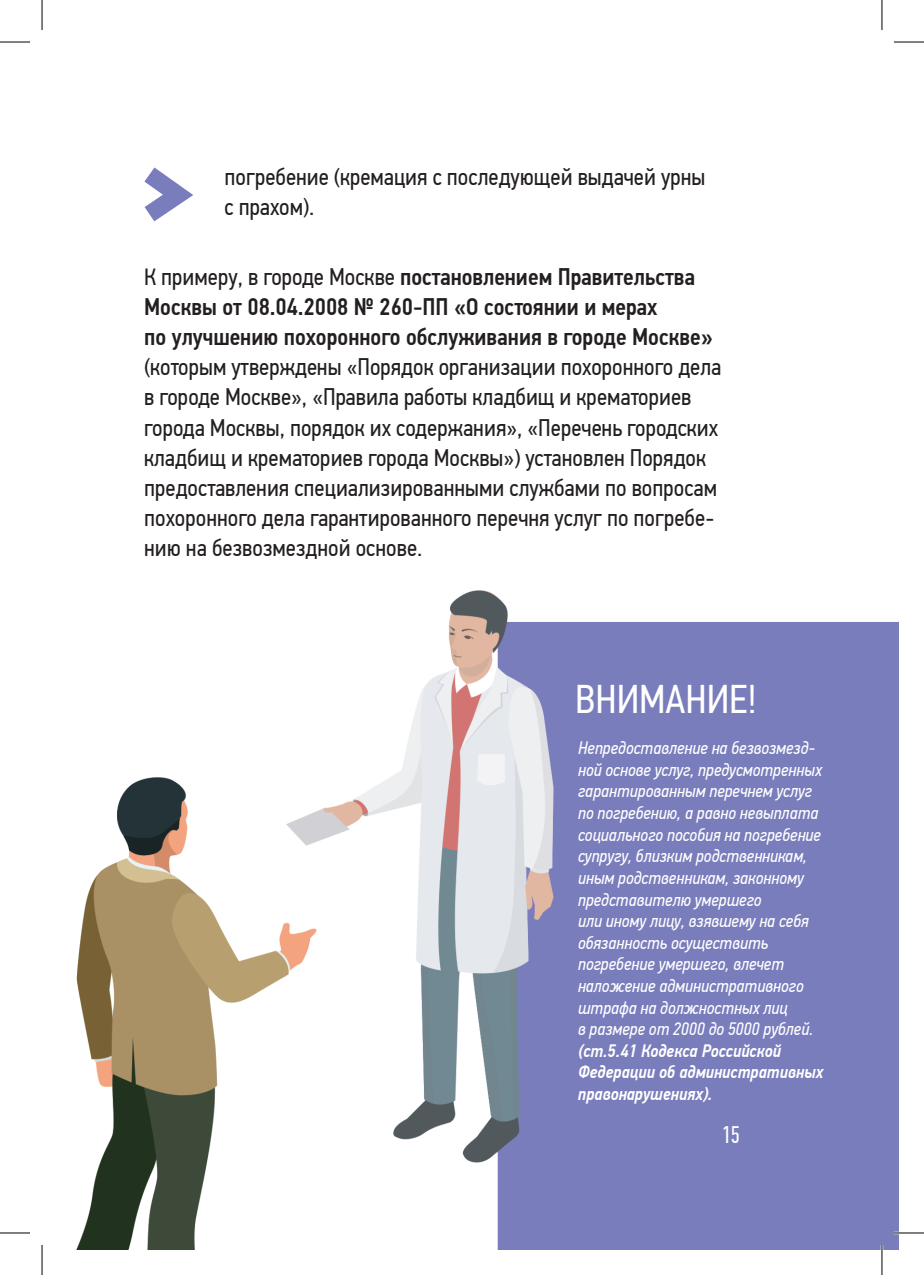
<style>
.page{position:relative;width:924px;height:1275px;background:#fff}
.page>*{position:absolute;margin:0;border:0;box-sizing:border-box;transform-origin:0 0}
.t1{font:40px "PF Din Text Cond Pro";color:#fff}
.t2{font:24px/30px "PF Din Text Cond Pro";color:#231f20}
.t3{font:24px "PF Din Text Comp Pro";color:#fff}
.t4{font:italic 18px/21.6px "PF Din Text Cond Pro";color:#fff}
.t5{font:italic 500 18px/21.6px "PF Din Text Cond Pro";color:#fff}
.s1{font-weight:500}
</style>
<div class="page">
<img style="left:76px;top:590px;width:822px;height:660px">
<svg style="left:144px;top:167px;width:49px;height:55px"></svg>
<hr style="left:893px;top:1231px;width:30px;height:3px;background:#fff">
<hr style="left:880px;top:1245px;width:2px;height:30px;background:#fff">
<hr style="left:0;top:42px;width:30px;height:1px;background:#000">
<hr style="left:893px;top:42px;width:30px;height:1px;background:#000">
<hr style="left:0;top:1232px;width:30px;height:1px;background:#000">
<hr style="left:893px;top:1232px;width:30px;height:1px;background:#000">
<hr style="left:42px;top:0;width:1px;height:30px;background:#000">
<hr style="left:42px;top:1245px;width:1px;height:30px;background:#000">
<hr style="left:881px;top:0;width:1px;height:30px;background:#000">
<hr style="left:881px;top:1245px;width:1px;height:30px;background:#000">
<p class="t2" style="left:224px;top:162px;width:482px">погребение (кремация с последующей выдачей урны с прахом).</p>
<p class="t2" style="left:144px;top:262px;width:578px">К примеру, в городе Москве <span class="s1">постановлением Правительства Москвы от 08.04.2008 № 260-ПП «О состоянии и мерах<br>по улучшению похоронного обслуживания в городе Москве» </span>(которым утверждены «Порядок организации похоронного дела в городе Москве», «Правила работы кладбищ и крематориев города Москвы, порядок их содержания», «Перечень городских кладбищ и крематориев города Москвы») установлен Порядок предоставления специализированными службами по вопросам похоронного дела гарантированного перечня услуг по погребе&shy;нию на безвозмездной основе.</p>
<p class="t1" style="left:575px;top:675px;width:183px">ВНИМАНИЕ!</p>
<p class="t4" style="left:578px;top:737px;width:245px">Непредоставление на безвозмезд&shy;ной основе услуг, предусмотренных гарантированным перечнем услуг по погребению, а равно невыплата социального пособия на погребение супругу, близким родственникам, иным родственникам, законному представителю умершего<br>или иному лицу, взявшему на себя обязанность осуществить погребение умершего, влечет наложение административного штрафа на должностных лиц<br>в размере от 2000 до 5000 рублей.</p>
<p class="t5" style="left:578px;top:1040px;width:247px">(ст.5.41 Кодекса Российской<br>Федерации об административных правонарушениях).</p>
<p class="t3" style="left:721px;top:1121px;width:20px">15</p>
</div>
